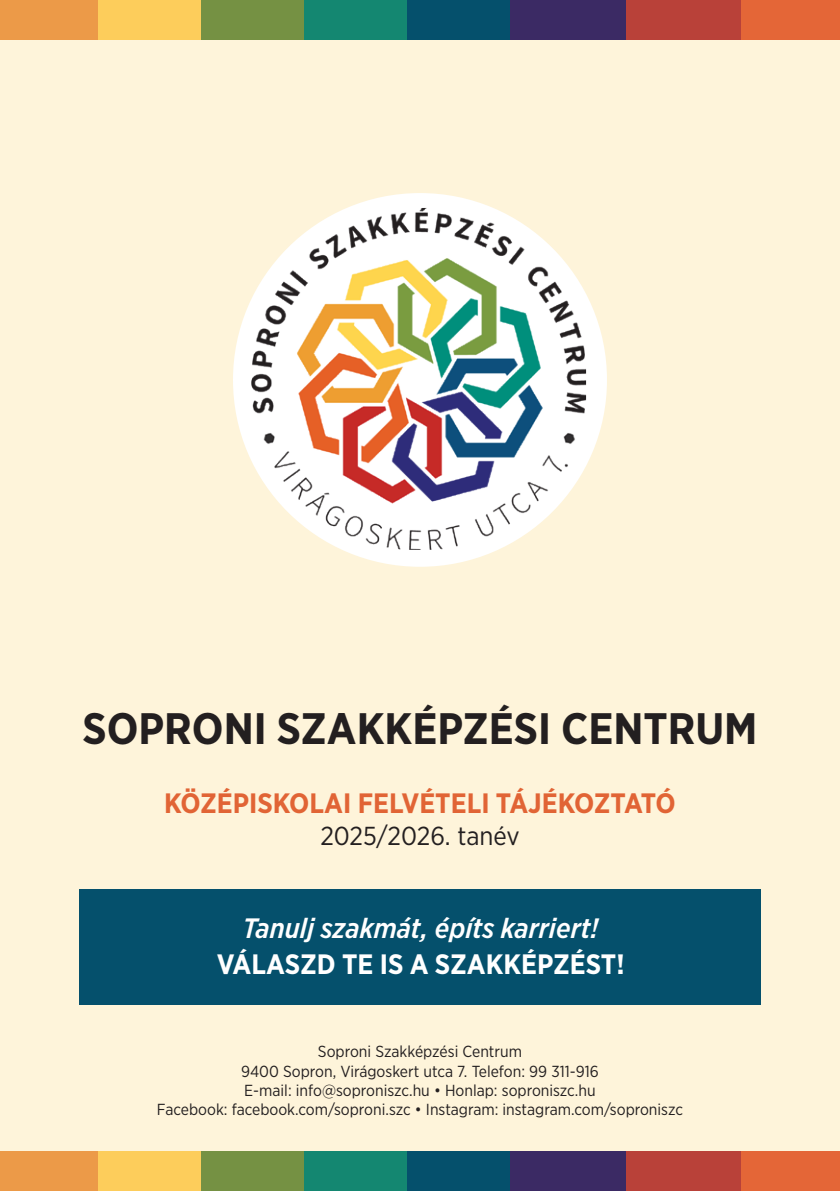
<style>
.page{position:relative;width:840px;height:1191px;background:#fff}
.page>*{position:absolute;margin:0;border:0;box-sizing:border-box;transform-origin:0 0}
.t1{font:700 44px "Gotham Narrow";color:#231f20}
.t2{font:700 28px "Gotham Narrow";color:#e16435}
.t3{font:italic 500 28px "Gotham Narrow";color:#fff}
.t4{font:700 28px "Gotham Narrow";color:#fff}
.t5{font:26px "Gotham Narrow";color:#231f20}
.t6{font:16px "Gotham Narrow";color:#231f20}
</style>
<div class="page">
<div style="left:0;top:0;width:839px;height:1191px;background:#fef4da"></div>
<div style="left:79px;top:889px;width:681px;height:115px;background:#05506c"></div>
<div style="left:0;top:1151px;width:98px;height:40px;background:#ec9a48"></div>
<div style="left:98px;top:1151px;width:103px;height:40px;background:#fdcd5b"></div>
<div style="left:201px;top:1151px;width:103px;height:40px;background:#759143"></div>
<div style="left:304px;top:1151px;width:103px;height:40px;background:#148771"></div>
<div style="left:407px;top:1151px;width:103px;height:40px;background:#05506c"></div>
<div style="left:510px;top:1151px;width:115px;height:40px;background:#3b2a64"></div>
<div style="left:625px;top:1151px;width:116px;height:40px;background:#b94139"></div>
<div style="left:741px;top:1151px;width:98px;height:40px;background:#e46637"></div>
<div style="left:0;top:0;width:98px;height:39px;background:#ec9a48"></div>
<div style="left:98px;top:0;width:103px;height:39px;background:#fdcd5b"></div>
<div style="left:201px;top:0;width:103px;height:39px;background:#759143"></div>
<div style="left:304px;top:0;width:103px;height:39px;background:#148771"></div>
<div style="left:407px;top:0;width:103px;height:39px;background:#05506c"></div>
<div style="left:510px;top:0;width:115px;height:39px;background:#3b2a64"></div>
<div style="left:625px;top:0;width:116px;height:39px;background:#b94139"></div>
<div style="left:741px;top:0;width:98px;height:39px;background:#e46637"></div>
<div style="left:233px;top:193px;width:373px;height:374px;background:#fff;border-radius:50%"></div>
<img style="left:251px;top:208px;width:334px;height:342px">
<p class="t1" style="left:82px;top:700px;width:676px">SOPRONI SZAKKÉPZÉSI CENTRUM</p>
<p class="t2" style="left:164px;top:785px;width:513px">KÖZÉPISKOLAI FELVÉTELI TÁJÉKOZTATÓ</p>
<p class="t5" style="left:320px;top:819px;width:201px">2025/2026. tanév</p>
<p class="t3" style="left:243px;top:910px;width:357px">Tanulj szakmát, építs karriert!</p>
<p class="t4" style="left:217px;top:946px;width:409px">VÁLASZD TE IS A SZAKKÉPZÉST!</p>
<p class="t6" style="left:318px;top:1042px;width:205px">Soproni Szakképzési Centrum</p>
<p class="t6" style="left:241px;top:1061px;width:359px">9400 Sopron, Virágoskert utca 7. Telefon: 99 311-916</p>
<p class="t6" style="left:244px;top:1080px;width:352px">E-mail: info@soproniszc.hu • Honlap: soproniszc.hu</p>
<p class="t6" style="left:157px;top:1099px;width:527px">Facebook: facebook.com/soproni.szc • Instagram: instagram.com/soproniszc</p>
</div>
